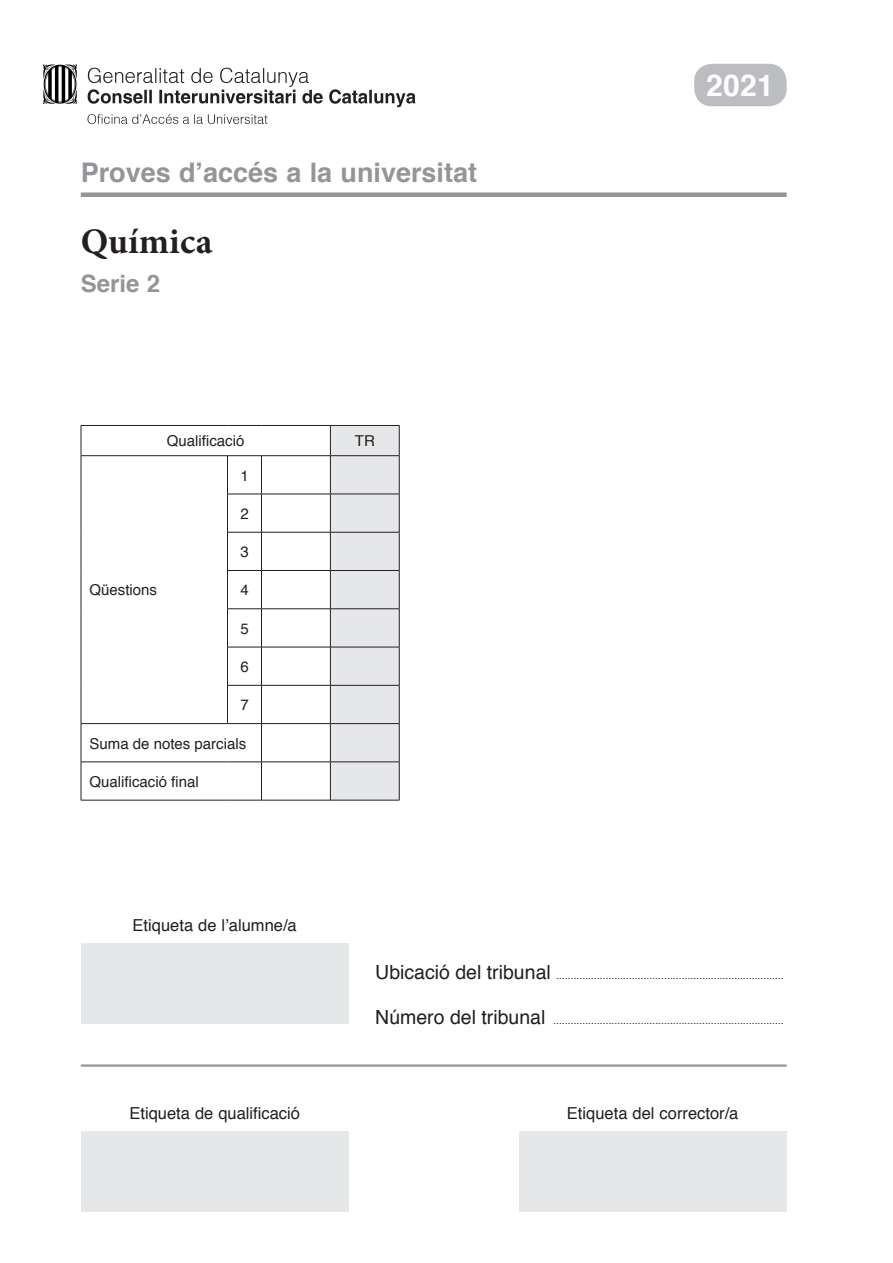
<style>
.page{position:relative;width:893px;height:1263px;background:#fff}
.page>*{position:absolute;margin:0;border:0;box-sizing:border-box;transform-origin:0 0}
.t1{font:700 36px "Minion Pro";letter-spacing:.005em;color:#231f20}
.t2{font:700 30px "Helvetica";color:#fff}
.t3{font:700 27px "Helvetica";color:#939598}
.t4{font:700 24px "Helvetica";color:#939598}
.t5{font:16.5px "Helvetica";color:#231f20}
.t6{font:15px "Helvetica";color:#231f20}
.t7{font:10.5px "Helvetica";color:#231f20}
.s1{font-size:19.5px}
</style>
<div class="page">
<div style="left:81px;top:192px;width:706px;height:5px;background:#939598"></div>
<img style="left:43px;top:64px;width:373px;height:60px">
<div style="left:81px;top:943px;width:268px;height:81px;background:#e6e7e9"></div>
<div style="left:81px;top:1131px;width:268px;height:81px;background:#e6e7e9"></div>
<div style="left:519px;top:1131px;width:268px;height:81px;background:#e6e7e9"></div>
<hr style="left:81px;top:1064px;width:706px;height:3px;background:#939598">
<div style="left:694px;top:64px;width:93px;height:42px;background:#bcbdc0;border-radius:18px"></div>
<svg style="left:82px;top:426px;width:248px;height:374px"></svg>
<hr style="left:81px;top:425px;width:146px;height:1px;background:#231f20">
<svg style="left:81px;top:426px;width:1px;height:29px"></svg>
<hr style="left:227px;top:425px;width:34px;height:1px;background:#231f20">
<hr style="left:261px;top:425px;width:69px;height:1px;background:#231f20">
<div style="left:330px;top:425px;width:70px;height:375px;background:#e6e7e9"></div>
<hr style="left:81px;top:455px;width:146px;height:1px;background:#231f20">
<hr style="left:81px;top:456px;width:1px;height:38px;background:#231f20">
<hr style="left:227px;top:455px;width:34px;height:1px;background:#231f20">
<hr style="left:227px;top:456px;width:1px;height:38px;background:#231f20">
<hr style="left:261px;top:455px;width:69px;height:1px;background:#231f20">
<hr style="left:261px;top:456px;width:1px;height:38px;background:#231f20">
<hr style="left:330px;top:455px;width:69px;height:1px;background:#231f20">
<hr style="left:330px;top:456px;width:1px;height:38px;background:#231f20">
<hr style="left:399px;top:456px;width:1px;height:38px;background:#231f20">
<hr style="left:81px;top:494px;width:1px;height:38px;background:#231f20">
<hr style="left:227px;top:494px;width:34px;height:1px;background:#231f20">
<hr style="left:227px;top:494px;width:1px;height:38px;background:#231f20">
<hr style="left:261px;top:494px;width:69px;height:1px;background:#231f20">
<hr style="left:261px;top:494px;width:1px;height:38px;background:#231f20">
<hr style="left:330px;top:494px;width:69px;height:1px;background:#231f20">
<hr style="left:330px;top:494px;width:1px;height:38px;background:#231f20">
<hr style="left:399px;top:494px;width:1px;height:38px;background:#231f20">
<hr style="left:81px;top:532px;width:1px;height:38px;background:#231f20">
<hr style="left:227px;top:532px;width:34px;height:1px;background:#231f20">
<hr style="left:227px;top:532px;width:1px;height:38px;background:#231f20">
<hr style="left:261px;top:532px;width:69px;height:1px;background:#231f20">
<hr style="left:261px;top:532px;width:1px;height:38px;background:#231f20">
<hr style="left:330px;top:532px;width:69px;height:1px;background:#231f20">
<hr style="left:330px;top:532px;width:1px;height:38px;background:#231f20">
<hr style="left:399px;top:532px;width:1px;height:38px;background:#231f20">
<hr style="left:81px;top:570px;width:1px;height:39px;background:#231f20">
<hr style="left:227px;top:570px;width:34px;height:1px;background:#231f20">
<hr style="left:227px;top:571px;width:1px;height:37px;background:#231f20">
<hr style="left:261px;top:570px;width:69px;height:1px;background:#231f20">
<hr style="left:261px;top:571px;width:1px;height:37px;background:#231f20">
<hr style="left:330px;top:570px;width:69px;height:1px;background:#231f20">
<hr style="left:330px;top:571px;width:1px;height:37px;background:#231f20">
<hr style="left:399px;top:571px;width:1px;height:37px;background:#231f20">
<hr style="left:81px;top:609px;width:1px;height:38px;background:#231f20">
<hr style="left:227px;top:608px;width:34px;height:1px;background:#231f20">
<hr style="left:227px;top:609px;width:1px;height:38px;background:#231f20">
<hr style="left:261px;top:608px;width:69px;height:1px;background:#231f20">
<hr style="left:261px;top:609px;width:1px;height:38px;background:#231f20">
<hr style="left:330px;top:608px;width:69px;height:1px;background:#231f20">
<hr style="left:330px;top:609px;width:1px;height:38px;background:#231f20">
<hr style="left:399px;top:609px;width:1px;height:38px;background:#231f20">
<hr style="left:81px;top:647px;width:1px;height:38px;background:#231f20">
<hr style="left:227px;top:647px;width:34px;height:1px;background:#231f20">
<hr style="left:227px;top:647px;width:1px;height:38px;background:#231f20">
<hr style="left:261px;top:647px;width:69px;height:1px;background:#231f20">
<hr style="left:261px;top:647px;width:1px;height:38px;background:#231f20">
<hr style="left:330px;top:647px;width:69px;height:1px;background:#231f20">
<hr style="left:330px;top:647px;width:1px;height:38px;background:#231f20">
<hr style="left:399px;top:647px;width:1px;height:38px;background:#231f20">
<hr style="left:81px;top:685px;width:1px;height:38px;background:#231f20">
<hr style="left:227px;top:685px;width:34px;height:1px;background:#231f20">
<hr style="left:227px;top:685px;width:1px;height:38px;background:#231f20">
<hr style="left:261px;top:685px;width:69px;height:1px;background:#231f20">
<hr style="left:261px;top:685px;width:1px;height:38px;background:#231f20">
<hr style="left:330px;top:685px;width:69px;height:1px;background:#231f20">
<hr style="left:330px;top:685px;width:1px;height:38px;background:#231f20">
<hr style="left:399px;top:685px;width:1px;height:38px;background:#231f20">
<hr style="left:81px;top:723px;width:146px;height:1px;background:#231f20">
<hr style="left:81px;top:724px;width:1px;height:38px;background:#231f20">
<hr style="left:227px;top:723px;width:34px;height:1px;background:#231f20">
<hr style="left:261px;top:723px;width:69px;height:1px;background:#231f20">
<hr style="left:261px;top:724px;width:1px;height:38px;background:#231f20">
<hr style="left:330px;top:723px;width:69px;height:1px;background:#231f20">
<hr style="left:330px;top:724px;width:1px;height:38px;background:#231f20">
<hr style="left:399px;top:724px;width:1px;height:38px;background:#231f20">
<hr style="left:81px;top:762px;width:146px;height:1px;background:#231f20">
<hr style="left:81px;top:762px;width:1px;height:38px;background:#231f20">
<hr style="left:227px;top:762px;width:34px;height:1px;background:#231f20">
<hr style="left:261px;top:762px;width:69px;height:1px;background:#231f20">
<hr style="left:261px;top:762px;width:1px;height:38px;background:#231f20">
<hr style="left:330px;top:762px;width:69px;height:1px;background:#231f20">
<hr style="left:330px;top:762px;width:1px;height:38px;background:#231f20">
<hr style="left:399px;top:762px;width:1px;height:38px;background:#231f20">
<hr style="left:81px;top:800px;width:146px;height:1px;background:#231f20">
<hr style="left:227px;top:800px;width:34px;height:1px;background:#231f20">
<hr style="left:261px;top:800px;width:69px;height:1px;background:#231f20">
<hr style="left:330px;top:800px;width:69px;height:1px;background:#231f20">
<h3 class="t3" style="left:81px;top:151px;width:398px">Proves d’accés a la universitat</h3>
<h1 class="t1" style="left:81px;top:216px;width:133px">Química</h1>
<h3 class="t4" style="left:81px;top:264px;width:81px">Serie 2</h3>
<h3 class="t6" style="left:167px;top:429px;width:79px">Qualificació</h3>
<h3 class="t6" style="left:355px;top:429px;width:21px">TR</h3>
<h3 class="t6" style="left:240px;top:464px;width:10px">1</h3>
<h3 class="t6" style="left:240px;top:502px;width:10px">2</h3>
<h3 class="t6" style="left:240px;top:540px;width:10px">3</h3>
<h3 class="t6" style="left:240px;top:579px;width:10px">4</h3>
<h3 class="t6" style="left:240px;top:617px;width:10px">5</h3>
<h3 class="t6" style="left:240px;top:655px;width:10px">6</h3>
<h3 class="t6" style="left:240px;top:693px;width:10px">7</h3>
<h3 class="t6" style="left:90px;top:732px;width:158px">Suma de notes parcials</h3>
<h3 class="t6" style="left:90px;top:770px;width:111px">Qualificació final</h3>
<h3 class="t6" style="left:90px;top:579px;width:69px">Qüestions</h3>
<h3 class="t5" style="left:133px;top:912px;width:166px">Etiqueta de l’alumne/a</h3>
<h2 class="t2" style="left:706px;top:61px;width:69px">2021</h2>
<p class="t7" style="left:375px;top:967px;width:410px"><span class="s1">Ubicació del tribunal</span> ..............................................................................</p>
<p class="t7" style="left:375px;top:1012px;width:410px"><span class="s1">Número del tribunal</span> ...............................................................................</p>
<h3 class="t5" style="left:129px;top:1100px;width:172px">Etiqueta de qualificació</h3>
<h3 class="t5" style="left:567px;top:1100px;width:173px">Etiqueta del corrector/a</h3>
</div>
